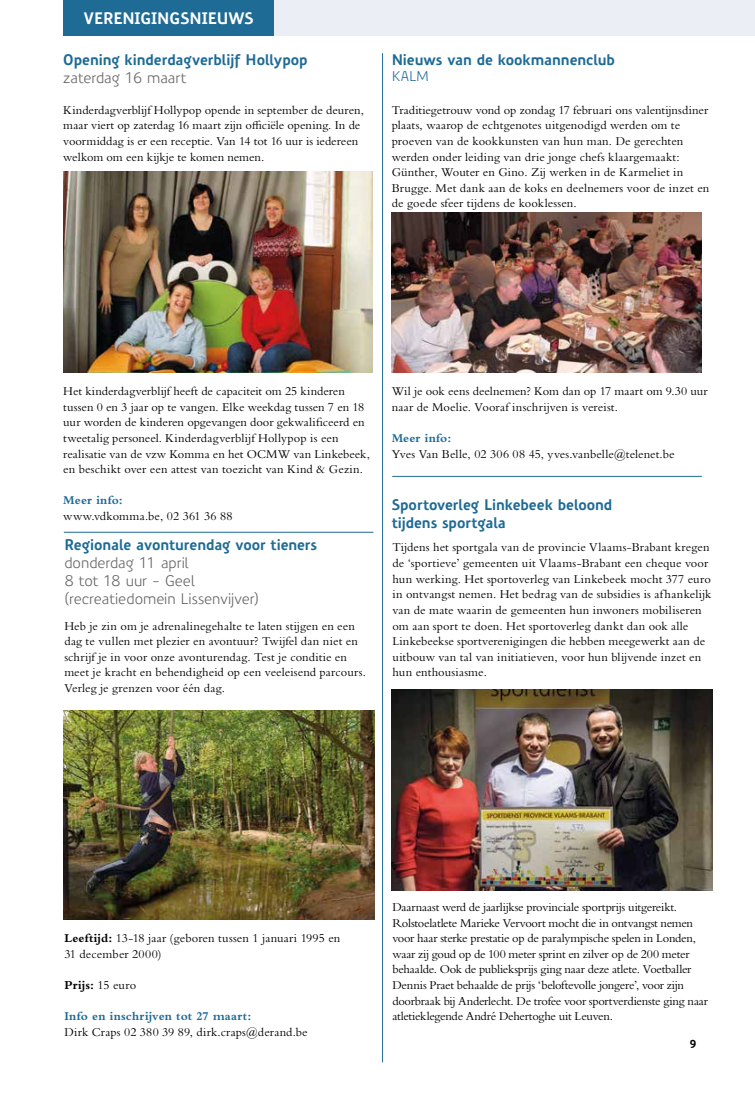
<style>
.page{position:relative;width:755px;height:1099px;background:#fff}
.page>*{position:absolute;margin:0;border:0;box-sizing:border-box;transform-origin:0 0}
.t1{font:700 16.25px "Precious Sans";letter-spacing:-.005em;color:#fff}
.t2{font:700 15px/18px "Precious Sans";letter-spacing:-.005em;color:#1e6b96}
.t3{font:15px/18px "Precious Sans";color:#646363}
.t4{font:13.75px "Precious Sans";color:#1e6b96}
.t5{font:12.5px/15.6px "Bembo Std";letter-spacing:.005em;color:#000}
.t6{font:12.5px/15.6px "Bembo Std";letter-spacing:-.02em;color:#000}
.t7{font:700 12.5px "Bembo Std";letter-spacing:.015em;color:#1e6b96}
.t8{font:700 12.5px "Bembo Std";letter-spacing:.015em;color:#000}
.t9{font:700 11.25px "Precious Sans";color:#000}
.s1{font-weight:700}
.s2{font-weight:400}
</style>
<div class="page">
<div style="left:63px;top:0;width:211px;height:35px;background:#1e6b96"></div>
<div style="left:274px;top:0;width:481px;height:35px;background:#eceef5"></div>
<img style="left:64px;top:710px;width:310px;height:209px">
<hr style="left:382px;top:53px;width:1px;height:1009px;background:#1e6b96">
<img style="left:63px;top:172px;width:309px;height:201px">
<img style="left:392px;top:689px;width:320px;height:201px">
<img style="left:392px;top:213px;width:310px;height:160px">
<hr style="left:64px;top:532px;width:309px;height:1px;background:#1e6b96">
<hr style="left:392px;top:476px;width:310px;height:1px;background:#1e6b96">
<h1 class="t1" style="left:84px;top:8px;width:171px">verenigingsnieuws</h1>
<p class="t2" style="left:63px;top:50px;width:246px">Opening kinderdagverblijf H ollypop</p>
<p class="t3" style="left:63px;top:68px;width:125px">zaterdag 16 maart</p>
<p class="t5" style="left:63px;top:102px;width:302px">Kinderdagverblijf Hollypop opende in september de deuren, maar viert op zaterdag 16 maart zijn officiële opening. In de voormiddag is er een receptie. Van 14 tot 16 uur is iedereen welkom om een kijkje te komen nemen.</p>
<p class="t2" style="left:392px;top:50px;width:225px">N ieuws van de kookmannenclub</p>
<p class="t4" style="left:392px;top:67px;width:39px">KALM</p>
<p class="t5" style="left:392px;top:102px;width:319px">Traditiegetrouw vond op zondag 17 februari ons valentijnsdiner plaats, waarop de echtgenotes uitgenodigd werden om te proeven van de kookkunsten van hun man. De gerechten werden onder leiding van drie jonge chefs klaargemaakt:<br>Günther, Wouter en Gino. Zij werken in de Karmeliet in Brugge. Met dank aan de koks en deelnemers voor de inzet en de goede sfeer tijdens de kooklessen.</p>
<p class="t5" style="left:63px;top:383px;width:308px">Het kinderdagverblijf heeft de capaciteit om 25 kinderen tussen 0 en 3 jaar op te vangen. Elke weekdag tussen 7 en 18 uur worden de kinderen opgevangen door gekwalificeerd en tweetalig personeel. Kinderdagverblijf Hollypop is een realisatie van de vzw Komma en het OCMW van Linkebeek, en beschikt over een attest van toezicht van Kind &amp; Gezin.</p>
<p class="t7" style="left:63px;top:493px;width:61px">Meer info:</p>
<p class="t5" style="left:63px;top:508px;width:171px">www.vdkomma.be, 02 361 36 88</p>
<p class="t2" style="left:64px;top:536px;width:254px">Regionale avonturendag voor tieners</p>
<p class="t3" style="left:64px;top:553px;width:196px">donderdag 11 april<br>8 tot 18 uur - Geel (recreatiedomein Lissenvijver)</p>
<p class="t5" style="left:64px;top:617px;width:303px">Heb je zin om je adrenalinegehalte te laten stijgen en een dag te vullen met plezier en avontuur? Twijfel dan niet en schrijf je in voor onze avonturendag. Test je conditie en meet je kracht en behendigheid op een veeleisend parcours.<br>Verleg je grenzen voor één dag.</p>
<p class="t5" style="left:392px;top:383px;width:317px">Wil je ook eens deelnemen? Kom dan op 17 maart om 9.30 uur naar de Moelie. Vooraf inschrijven is vereist.</p>
<p class="t7" style="left:392px;top:431px;width:61px">Meer info:</p>
<p class="t5" style="left:392px;top:445px;width:284px">Yves Van Belle, 02 306 08 45, yves.vanbelle@telenet.be</p>
<p class="t2" style="left:392px;top:496px;width:222px">Sportoverleg Linkebeek beloond tijdens sportgala</p>
<p class="t5" style="left:392px;top:539px;width:320px">Tijdens het sportgala van de provincie Vlaams-Brabant kregen de ‘sportieve’ gemeenten uit Vlaams-Brabant een cheque voor hun werking. Het sportoverleg van Linkebeek mocht 377 euro in ontvangst nemen. Het bedrag van de subsidies is afhankelijk van de mate waarin de gemeenten hun inwoners mobiliseren om aan sport te doen. Het sportoverleg dankt dan ook alle Linkebeekse sportverenigingen die hebben meegewerkt aan de uitbouw van tal van initiatieven, voor hun blijvende inzet en hun enthousiasme.</p>
<p class="t5" style="left:64px;top:930px;width:277px"><span class="s1">Leeftijd:</span> 13-18 jaar (geboren tussen 1 januari 1995 en<br>31 december 2000)</p>
<p class="t8" style="left:64px;top:978px;width:73px">Prijs: <span class="s2">15 euro</span></p>
<p class="t7" style="left:64px;top:1009px;width:188px">Info en inschrijven tot 27 maart:</p>
<p class="t5" style="left:64px;top:1023px;width:245px">Dirk Craps 02 380 39 89, dirk.craps@derand.be</p>
<p class="t6" style="left:392px;top:898px;width:317px">Daarnaast werd de jaarlijkse provinciale sportprijs uitgereikt.<br>Rolstoelatlete Marieke Vervoort mocht die in ontvangst nemen voor haar sterke prestatie op de paralympische spelen in Londen, waar zij goud op de 100 meter sprint en zilver op de 200 meter behaalde. Ook de publieksprijs ging naar deze atlete. Voetballer Dennis Praet behaalde de prijs ‘beloftevolle jongere’, voor zijn doorbraak bij Anderlecht. De trofee voor sportverdienste ging naar atletieklegende André Dehertoghe uit Leuven.</p>
<p class="t9" style="left:689px;top:1037px;width:9px">9</p>
</div>
